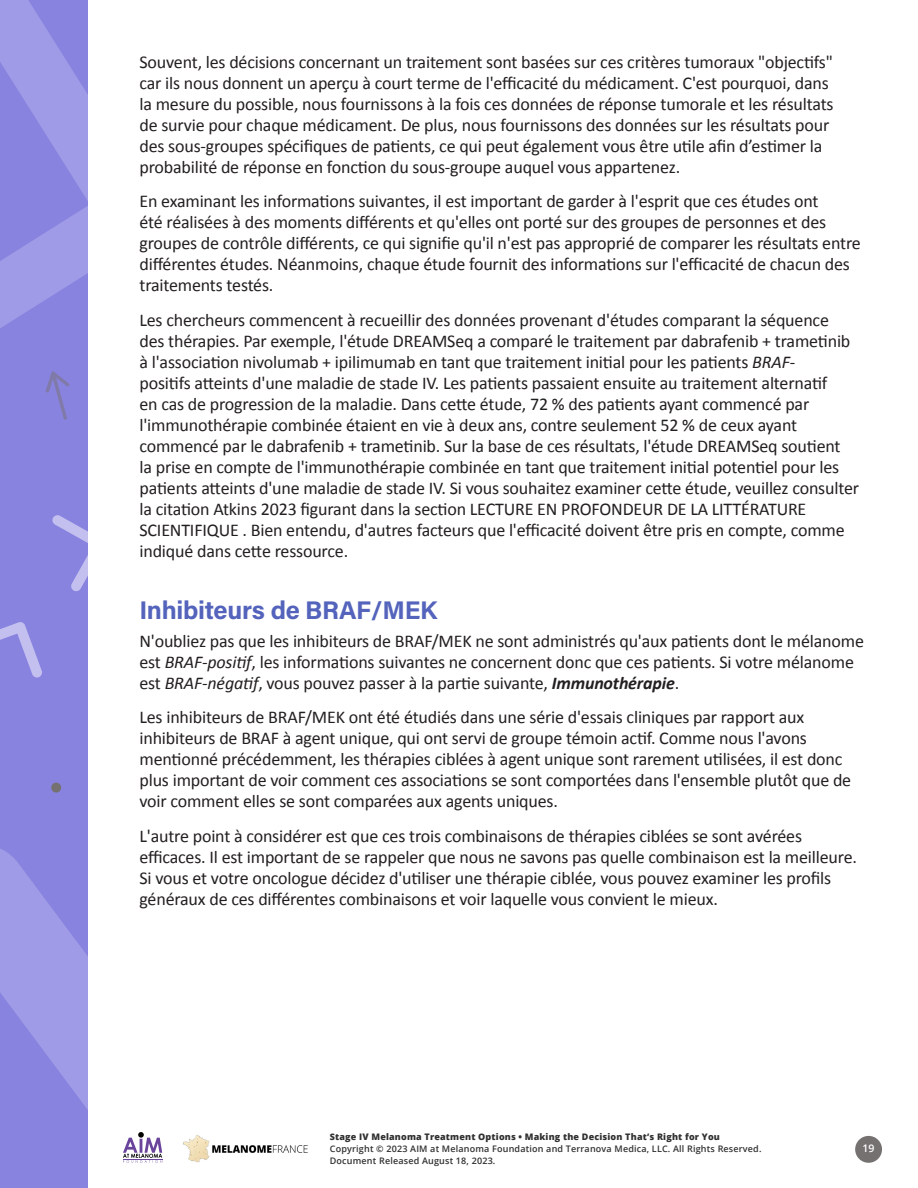
<style>
.page{position:relative;width:918px;height:1188px;background:#fff}
.page>*{position:absolute;margin:0;border:0;box-sizing:border-box;transform-origin:0 0}
._3rd_level_header{font:25.5px "Acumin Variable Concept";letter-spacing:-.01em;color:#5463bb}
.General_Paragraph{font:18px/21px "Calibri";letter-spacing:-.01em;color:#231f20}
.t1{font:600 10.5px "Open Sans";color:#fff}
.t2{font:600 9px/12px "Open Sans";letter-spacing:.02em;color:#313030}
.t3{font:800 9px "Open Sans";letter-spacing:.02em;color:#313030}
.s1{font-style:italic}
.s2{font-weight:700;font-style:italic}
</style>
<div class="page">
<div style="left:0;top:0;width:88px;height:1188px;background:#8983e0"></div>
<svg style="left:0;top:622px;width:42px;height:56px"></svg>
<svg style="left:52px;top:515px;width:36px;height:76px"></svg>
<svg style="left:46px;top:391px;width:21px;height:29px"></svg>
<svg style="left:51px;top:782px;width:11px;height:11px"></svg>
<svg style="left:0;top:849px;width:163px;height:314px"></svg>
<svg style="left:0;top:0;width:88px;height:391px"></svg>
<div style="left:855px;top:1136px;width:27px;height:27px;background:#767171;border-radius:13px"></div>
<img style="left:183px;top:1134px;width:125px;height:29px">
<svg style="left:123px;top:1132px;width:39px;height:31px"></svg>
<p class="General_Paragraph" style="left:140px;top:51px;width:696px">Souvent, les décisions concernant un traitement sont basées sur ces critères tumoraux "objectifs" car ils nous donnent un aperçu à court terme de l'efficacité du médicament. C'est pourquoi, dans la mesure du possible, nous fournissons à la fois ces données de réponse tumorale et les résultats de survie pour chaque médicament. De plus, nous fournissons des données sur les résultats pour des sous-groupes spécifiques de patients, ce qui peut également vous être utile afin d’estimer la probabilité de réponse en fonction du sous-groupe auquel vous appartenez.</p>
<p class="General_Paragraph" style="left:140px;top:190px;width:723px">En examinant les informations suivantes, il est important de garder à l'esprit que ces études ont<br>été réalisées à des moments différents et qu'elles ont porté sur des groupes de personnes et des groupes de contrôle différents, ce qui signifie qu'il n'est pas approprié de comparer les résultats entre différentes études. Néanmoins, chaque étude fournit des informations sur l'efficacité de chacun des traitements testés.</p>
<p class="General_Paragraph" style="left:140px;top:309px;width:721px">Les chercheurs commencent à recueillir des données provenant d'études comparant la séquence<br>des thérapies. Par exemple, l'étude DREAMSeq a comparé le traitement par dabrafenib + trametinib à l'association nivolumab + ipilimumab en tant que traitement initial pour les patients <span class="s1">BRAF</span>-<br>positifs atteints d'une maladie de stade IV. Les patients passaient ensuite au traitement alternatif<br>en cas de progression de la maladie. Dans cette étude, 72 % des patients ayant commencé par l'immunothérapie combinée étaient en vie à deux ans, contre seulement 52 % de ceux ayant commencé par le dabrafenib + trametinib. Sur la base de ces résultats, l'étude DREAMSeq soutient<br>la prise en compte de l'immunothérapie combinée en tant que traitement initial potentiel pour les patients atteints d'une maladie de stade IV. Si vous souhaitez examiner cette étude, veuillez consulter la citation Atkins 2023 figurant dans la section LECTURE EN PROFONDEUR DE LA LITTÉRATURE SCIENTIFIQUE . Bien entendu, d'autres facteurs que l'efficacité doivent être pris en compte, comme indiqué dans cette ressource.</p>
<p class="_3rd_level_header" style="left:140px;top:593px;width:300px">Inhibiteurs de BRAF/MEK</p>
<p class="General_Paragraph" style="left:140px;top:630px;width:726px">N'oubliez pas que les inhibiteurs de BRAF/MEK ne sont administrés qu'aux patients dont le mélanome est <span class="s1">BRAF-positif</span>, les informations suivantes ne concernent donc que ces patients. Si votre mélanome est <span class="s1">BRAF-négatif</span>, vous pouvez passer à la partie suivante, <span class="s2">Immunothérapie</span>.</p>
<p class="General_Paragraph" style="left:140px;top:706px;width:713px">Les inhibiteurs de BRAF/MEK ont été étudiés dans une série d'essais cliniques par rapport aux inhibiteurs de BRAF à agent unique, qui ont servi de groupe témoin actif. Comme nous l'avons mentionné précédemment, les thérapies ciblées à agent unique sont rarement utilisées, il est donc plus important de voir comment ces associations se sont comportées dans l'ensemble plutôt que de voir comment elles se sont comparées aux agents uniques.</p>
<p class="General_Paragraph" style="left:140px;top:825px;width:719px">L'autre point à considérer est que ces trois combinaisons de thérapies ciblées se sont avérées efficaces. Il est important de se rappeler que nous ne savons pas quelle combinaison est la meilleure.<br>Si vous et votre oncologue décidez d'utiliser une thérapie ciblée, vous pouvez examiner les profils généraux de ces différentes combinaisons et voir laquelle vous convient le mieux.</p>
<p class="t3" style="left:330px;top:1130px;width:392px">Stage IV Melanoma Treatment Options • Making the Decision That’s Right for You</p>
<p class="t2" style="left:330px;top:1143px;width:433px">Copyright © 2023 AIM at Melanoma Foundation and Terranova Medica, LLC. All Rights Reserved.<br>Document Released August 18, 2023.</p>
<p class="t1" style="left:863px;top:1141px;width:13px">19</p>
</div>
